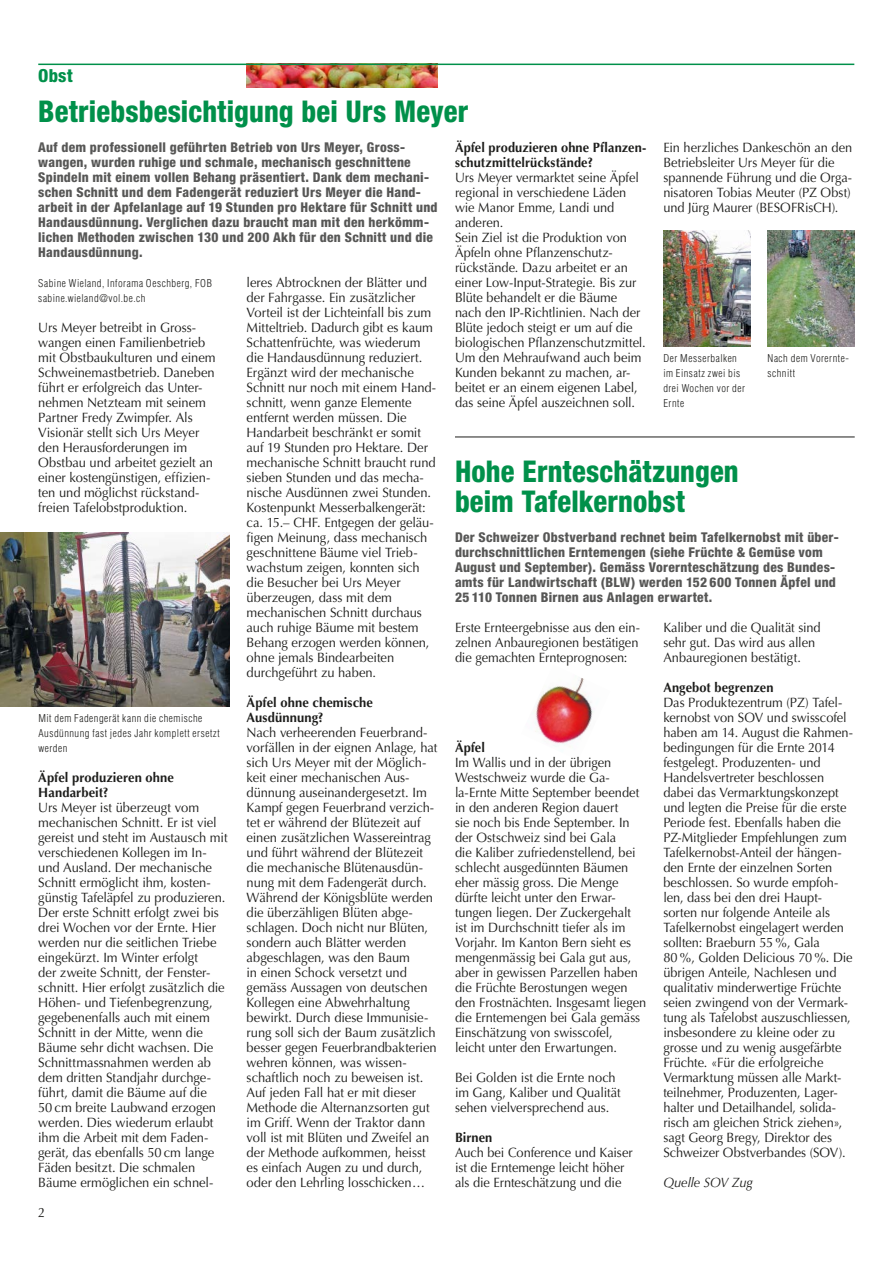
<style>
.page{position:relative;width:893px;height:1263px;background:#fff}
.page>*{position:absolute;margin:0;border:0;box-sizing:border-box;transform-origin:0 0}
.t1{font:800 condensed 30px/30px "Helvetica Neue LT";letter-spacing:.005em;color:#00904a;scale:.95 1}
.t2{font:800 condensed 18px "Helvetica Neue LT";color:#00904a}
.t3{font:13.5px/15px "Optima LT";letter-spacing:-.005em;color:#1d1d1b;scale:.96 1}
.t4{font:13.5px/15px "Optima LT";letter-spacing:-.005em;color:#1d1d1b;scale:.95 1}
.t5{font:800 condensed 13.5px/15px "Helvetica Neue LT";letter-spacing:.02em;color:#575756}
.t6{font:700 13.5px/15px "Optima LT";letter-spacing:.005em;color:#1d1d1b;scale:.95 1}
.t7{font:700 13.5px/15px "Optima LT";letter-spacing:.005em;color:#1d1d1b;scale:.96 1}
.t8{font:italic 13.5px "Optima LT";letter-spacing:-.005em;color:#1d1d1b;scale:.95 1}
.t9{font:300 condensed 10.5px/15px "Helvetica LT";letter-spacing:.05em;color:#1d1d1b}
</style>
<div class="page">
<img style="left:247px;top:65px;width:191px;height:22px">
<hr style="left:38px;top:64px;width:816px;height:1px;background:#00904a">
<hr style="left:455px;top:437px;width:400px;height:1px;background:#1d1d1b">
<img style="left:767px;top:230px;width:88px;height:117px">
<img style="left:663px;top:230px;width:87px;height:117px">
<img style="left:535px;top:678px;width:58px;height:69px">
<img style="left:0;top:533px;width:230px;height:174px">
<h2 class="t2" style="left:38px;top:65px;width:36px">Obst</h2>
<h1 class="t1" style="left:38px;top:95px;width:454px">Betriebsbesichtigung bei Urs Meyer</h1>
<p class="t5" style="left:38px;top:139px;width:401px">Auf dem professionell geführten Betrieb von Urs Meyer, Gross&shy;wangen, wurden ruhige und schmale, mechanisch geschnittene Spindeln mit einem vollen Behang präsentiert. Dank dem mechani&shy;schen Schnitt und dem Fadengerät reduziert Urs Meyer die Hand&shy;arbeit in der Apfelanlage auf 19 Stunden pro Hektare für Schnitt und Handausdünnung. Verglichen dazu braucht man mit den herkömm&shy;lichen Methoden zwischen 130 und 200 Akh für den Schnitt und die Handausdünnung.</p>
<p class="t9" style="left:38px;top:275px;width:175px">Sabine Wieland, Inforama Oeschberg, FOB sabine.wieland@vol.be.ch</p>
<p class="t3" style="left:38px;top:320px;width:186px">Urs Meyer betreibt in Gross&shy;wangen einen Familienbetrieb mit Obstbaukulturen und einem<br>Schweinemastbetrieb. Daneben führt er erfolgreich das Unter&shy;nehmen Netzteam mit seinem<br>Partner Fredy Zwimpfer. Als<br>Visionär stellt sich Urs Meyer den Herausforderungen im<br>Obstbau und arbeitet gezielt an einer kostengünstigen, effizien&shy;ten und möglichst rückstand&shy;freien Tafelobstproduktion.</p>
<p class="t6" style="left:455px;top:140px;width:203px">Äpfel produzieren ohne Pflanzen&shy;schutzmittelrückstände?</p>
<p class="t4" style="left:455px;top:170px;width:202px">Urs Meyer vermarktet seine Äpfel regional in verschiedene Läden wie Manor Emme, Landi und anderen.<br>Sein Ziel ist die Produktion von<br>Äpfeln ohne Pflanzenschutz&shy;rückstände. Dazu arbeitet er an einer Low-Input-Strategie. Bis zur<br>Blüte behandelt er die Bäume nach den IP-Richtlinien. Nach der<br>Blüte jedoch steigt er um auf die biologischen Pflanzenschutzmittel.<br>Um den Mehraufwand auch beim<br>Kunden bekannt zu machen, ar&shy;beitet er an einem eigenen Label, das seine Äpfel auszeichnen soll.</p>
<p class="t4" style="left:663px;top:140px;width:200px">Ein herzliches Dankeschön an den<br>Betriebsleiter Urs Meyer für die spannende Führung und die Orga&shy;nisatoren Tobias Meuter (PZ Obst) und Jürg Maurer (BESOFRisCH).</p>
<p class="t3" style="left:247px;top:275px;width:199px">leres Abtrocknen der Blätter und der Fahrgasse. Ein zusätzlicher<br>Vorteil ist der Lichteinfall bis zum<br>Mitteltrieb. Dadurch gibt es kaum<br>Schattenfrüchte, was wiederum die Handausdünnung reduziert.<br>Ergänzt wird der mechanische<br>Schnitt nur noch mit einem Hand&shy;schnitt, wenn ganze Elemente entfernt werden müssen. Die<br>Handarbeit beschränkt er somit auf 19 Stunden pro Hektare. Der mechanische Schnitt braucht rund sieben Stunden und das mecha&shy;nische Ausdünnen zwei Stunden.<br>Kostenpunkt Messerbalkengerät: ca. 15.– CHF. Entgegen der geläu&shy;figen Meinung, dass mechanisch geschnittene Bäume viel Trieb&shy;wachstum zeigen, konnten sich die Besucher bei Urs Meyer überzeugen, dass mit dem mechanischen Schnitt durchaus auch ruhige Bäume mit bestem<br>Behang erzogen werden können, ohne jemals Bindearbeiten durchgeführt zu haben.</p>
<p class="t7" style="left:247px;top:695px;width:133px">Äpfel ohne chemische<br>Ausdünnung?</p>
<p class="t3" style="left:247px;top:725px;width:200px">Nach verheerenden Feuerbrand&shy;vorfällen in der eignen Anlage, hat sich Urs Meyer mit der Möglich&shy;keit einer mechanischen Aus&shy;dünnung auseinandergesetzt. Im<br>Kampf gegen Feuerbrand verzich&shy;tet er während der Blütezeit auf einen zusätzlichen Wassereintrag und führt während der Blütezeit die mechanische Blütenausdün&shy;nung mit dem Fadengerät durch.<br>Während der Königsblüte werden die überzähligen Blüten abge&shy;schlagen. Doch nicht nur Blüten, sondern auch Blätter werden abgeschlagen, was den Baum<br>in einen Schock versetzt und gemäss Aussagen von deutschen<br>Kollegen eine Abwehrhaltung bewirkt. Durch diese Immunisie&shy;rung soll sich der Baum zusätzlich besser gegen Feuerbrandbakterien wehren können, was wissen&shy;schaftlich noch zu beweisen ist.<br>Auf jeden Fall hat er mit dieser<br>Methode die Alternanzsorten gut im Griff. Wenn der Traktor dann voll ist mit Blüten und Zweifel an der Methode aufkommen, heisst es einfach Augen zu und durch, oder den Lehrling losschicken…</p>
<p class="t9" style="left:663px;top:350px;width:83px">Der Messerbalken im Einsatz zwei bis drei Wochen vor der<br>Ernte</p>
<p class="t9" style="left:767px;top:350px;width:83px">Nach dem Vorernte&shy;schnitt</p>
<h1 class="t1" style="left:455px;top:455px;width:300px">Hohe Ernteschätzungen beim Tafelkernobst</h1>
<p class="t5" style="left:455px;top:529px;width:385px">Der Schweizer Obstverband rechnet beim Tafelkernobst mit über&shy;durchschnittlichen Erntemengen (siehe Früchte &amp; Gemüse vom August und September). Gemäss Vorernteschätzung des Bundes&shy;amts für Landwirtschaft (BLW) werden 152 600 Tonnen Äpfel und 25 110 Tonnen Birnen aus Anlagen erwartet.</p>
<p class="t4" style="left:663px;top:620px;width:167px">Kaliber und die Qualität sind sehr gut. Das wird aus allen<br>Anbauregionen bestätigt.</p>
<p class="t6" style="left:663px;top:680px;width:117px">Angebot begrenzen</p>
<p class="t4" style="left:663px;top:695px;width:201px">Das Produktezentrum (PZ) Tafel&shy;kernobst von SOV und swisscofel haben am 14. August die Rahmen&shy;bedingungen für die Ernte 2014 festgelegt. Produzenten- und<br>Handelsvertreter beschlossen dabei das Vermarktungskonzept und legten die Preise für die erste<br>Periode fest. Ebenfalls haben die<br>PZ-Mitglieder Empfehlungen zum<br>Tafelkernobst-Anteil der hängen&shy;den Ernte der einzelnen Sorten beschlossen. So wurde empfoh&shy;len, dass bei den drei Haupt&shy;sorten nur folgende Anteile als<br>Tafelkernobst eingelagert werden sollten: Braeburn 55 %, Gala<br>80 %, Golden Delicious 70 %. Die übrigen Anteile, Nachlesen und qualitativ minderwertige Früchte seien zwingend von der Vermark&shy;tung als Tafelobst auszuschliessen, insbesondere zu kleine oder zu grosse und zu wenig ausgefärbte<br>Früchte. «Für die erfolgreiche<br>Vermarktung müssen alle Markt&shy;teilnehmer, Produzenten, Lager&shy;halter und Detailhandel, solida&shy;risch am gleichen Strick ziehen», sagt Georg Bregy, Direktor des<br>Schweizer Obstverbandes (SOV).</p>
<p class="t8" style="left:663px;top:1174px;width:96px">Quelle SOV Zug</p>
<p class="t4" style="left:455px;top:620px;width:196px;text-align:justify">Erste Ernteergebnisse aus den ein&shy;zelnen Anbauregionen bestätigen die gemachten Ernteprognosen:</p>
<p class="t9" style="left:38px;top:710px;width:183px">Mit dem Fadengerät kann die chemische<br>Ausdünnung fast jedes Jahr komplett ersetzt werden</p>
<p class="t6" style="left:455px;top:740px;width:33px">Äpfel</p>
<p class="t4" style="left:455px;top:755px;width:203px">Im Wallis und in der übrigen<br>Westschweiz wurde die Ga&shy;la-Ernte Mitte September beendet in den anderen Region dauert<br>sie noch bis Ende September. In der Ostschweiz sind bei Gala<br>die Kaliber zufriedenstellend, bei schlecht ausgedünnten Bäumen eher mässig gross. Die Menge dürfte leicht unter den Erwar&shy;tungen liegen. Der Zuckergehalt ist im Durchschnitt tiefer als im<br>Vorjahr. Im Kanton Bern sieht es mengenmässig bei Gala gut aus, aber in gewissen Parzellen haben die Früchte Berostungen wegen den Frostnächten. Insgesamt liegen die Erntemengen bei Gala gemäss<br>Einschätzung von swisscofel,<br>leicht unter den Erwartungen.</p>
<p class="t4" style="left:455px;top:1070px;width:176px">Bei Golden ist die Ernte noch im Gang, Kaliber und Qualität sehen vielversprechend aus.</p>
<p class="t6" style="left:455px;top:1130px;width:41px">Birnen</p>
<p class="t4" style="left:455px;top:1145px;width:189px">Auch bei Conference und Kaiser ist die Erntemenge leicht höher als die Ernteschätzung und die</p>
<p class="t7" style="left:38px;top:770px;width:143px">Äpfel produzieren ohne<br>Handarbeit?</p>
<p class="t3" style="left:38px;top:800px;width:199px">Urs Meyer ist überzeugt vom mechanischen Schnitt. Er ist viel gereist und steht im Austausch mit verschiedenen Kollegen im In&shy;und Ausland. Der mechanische<br>Schnitt ermöglicht ihm, kosten&shy;günstig Tafeläpfel zu produzieren.<br>Der erste Schnitt erfolgt zwei bis drei Wochen vor der Ernte. Hier werden nur die seitlichen Triebe eingekürzt. Im Winter erfolgt<br>der zweite Schnitt, der Fenster&shy;schnitt. Hier erfolgt zusätzlich die<br>Höhen- und Tiefenbegrenzung, gegebenenfalls auch mit einem<br>Schnitt in der Mitte, wenn die<br>Bäume sehr dicht wachsen. Die<br>Schnittmassnahmen werden ab dem dritten Standjahr durchge&shy;führt, damit die Bäume auf die<br>50 cm breite Laubwand erzogen werden. Dies wiederum erlaubt ihm die Arbeit mit dem Faden&shy;gerät, das ebenfalls 50 cm lange<br>Fäden besitzt. Die schmalen<br>Bäume ermöglichen ein schnel-</p>
<p class="t4" style="left:38px;top:1205px;width:9px">2</p>
</div>
